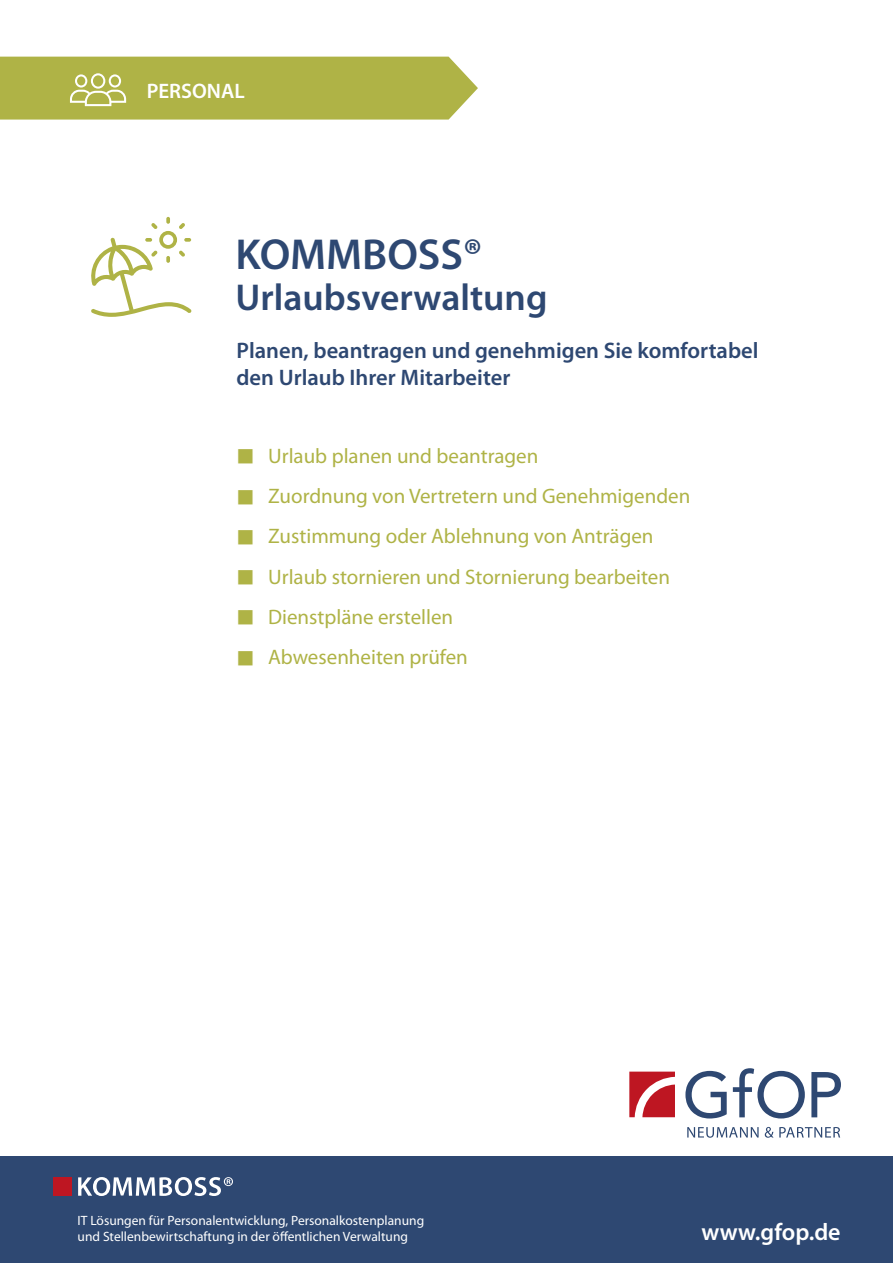
<style>
.page{position:relative;width:893px;height:1263px;background:#fff}
.page>*{position:absolute;margin:0;border:0;box-sizing:border-box;transform-origin:0 0}
.t1{font:600 43.5px "Myriad Pro";color:#2e4872}
.t2{font:600 37.5px "Myriad Pro";color:#2e4872}
.t3{font:600 24px "Myriad Pro";color:#fff}
.t4{font:600 22.5px "Myriad Pro";color:#2e4872}
.t5{font:21px "Myriad Pro";color:#afb346}
.t6{font:600 21px "Myriad Pro";color:#fff}
.t7{font:13.5px/16.2px "Myriad Pro";color:#fff}
</style>
<div class="page">
<div style="left:0;top:1157px;width:893px;height:106px;background:#2e4872"></div>
<svg style="left:78px;top:1177px;width:155px;height:19px"></svg>
<div style="left:53px;top:1177px;width:18px;height:19px;background:#be1622"></div>
<svg style="left:629px;top:1071px;width:46px;height:46px"></svg>
<svg style="left:685px;top:1071px;width:42px;height:47px"></svg>
<svg style="left:733px;top:1068px;width:72px;height:50px"></svg>
<svg style="left:811px;top:1072px;width:30px;height:45px"></svg>
<svg style="left:687px;top:1127px;width:72px;height:11px"></svg>
<svg style="left:765px;top:1127px;width:75px;height:11px"></svg>
<svg style="left:0;top:57px;width:478px;height:63px"></svg>
<svg style="left:91px;top:217px;width:100px;height:100px"></svg>
<p class="t6" style="left:147px;top:77px;width:100px">PERSONAL</p>
<p class="t1" style="left:235px;top:227px;width:248px">KOMMBOSS®</p>
<p class="t2" style="left:235px;top:273px;width:313px">Urlaubsverwaltung</p>
<p class="t4" style="left:236px;top:336px;width:524px">Planen, beantragen und genehmigen Sie komfortabel</p>
<p class="t4" style="left:236px;top:363px;width:275px">den Urlaub Ihrer Mitarbeiter</p>
<p class="t5" style="left:268px;top:443px;width:272px">Urlaub planen und beantragen</p>
<p class="t5" style="left:268px;top:483px;width:424px">Zuordnung von Vertretern und Genehmigenden</p>
<p class="t5" style="left:268px;top:523px;width:387px">Zustimmung oder Ablehnung von Anträgen</p>
<p class="t5" style="left:268px;top:564px;width:403px">Urlaub stornieren und Stornierung bearbeiten</p>
<p class="t5" style="left:268px;top:604px;width:187px">Dienstpläne erstellen</p>
<p class="t5" style="left:268px;top:644px;width:201px">Abwesenheiten prüfen</p>
<p class="t7" style="left:78px;top:1212px;width:348px">IT Lösungen für Personalentwicklung, Personalkostenplanung und Stellenbewirtschaftung in der öffentlichen Verwaltung</p>
<p class="t3" style="left:701px;top:1217px;width:141px">www.gfop.de</p>
</div>
